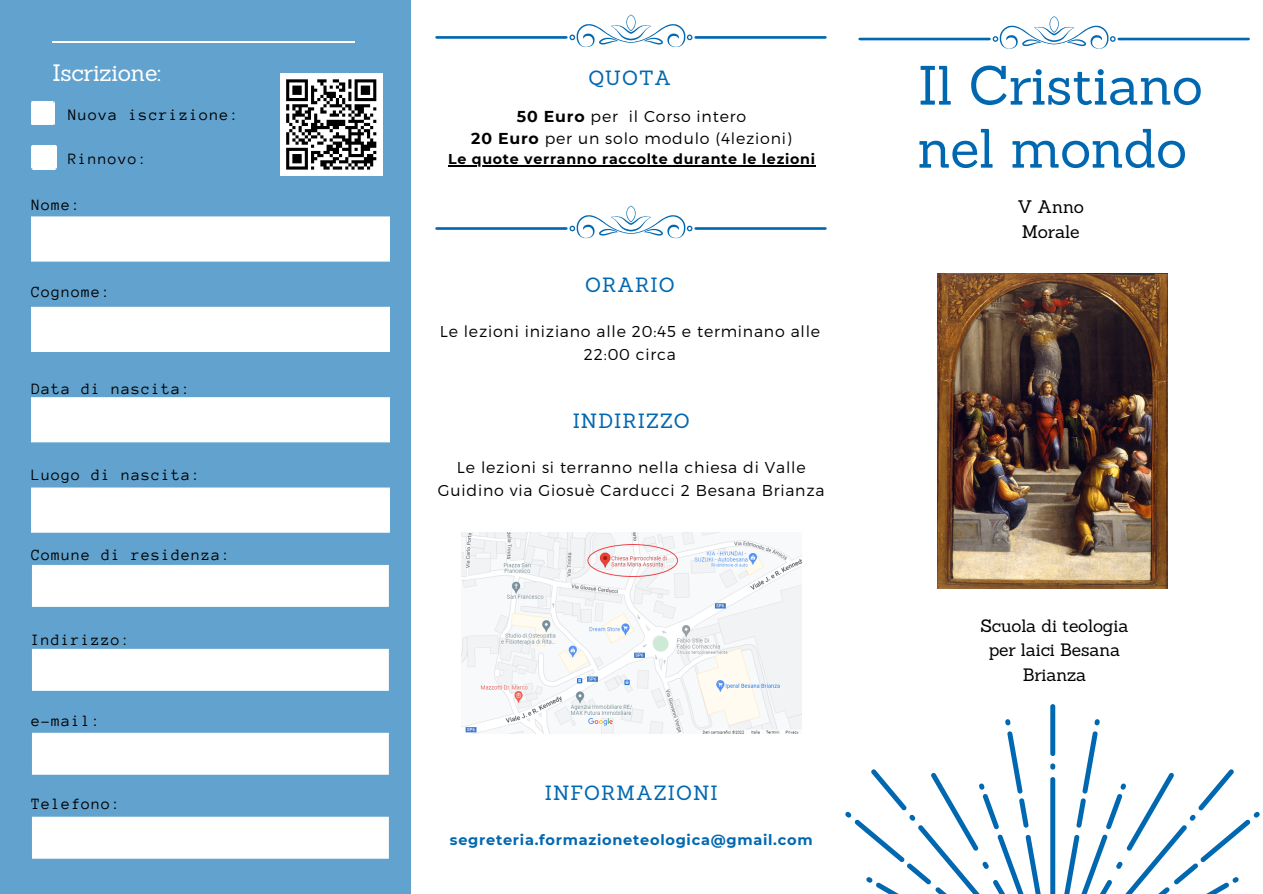
<style>
.page{position:relative;width:1263px;height:894px;background:#fff}
.page>*{position:absolute;margin:0;border:0;box-sizing:border-box;transform-origin:0 0}
.t1{font:54px/63px "Sanchez";letter-spacing:-.01em;color:#0068b1}
.t2{font:23.1px "Sanchez";letter-spacing:-.01em;color:#fff}
.t3{font:20.1px "Sanchez";letter-spacing:.05em;color:#0068b1}
.t4{font:17.7px "Sanchez";letter-spacing:-.01em;color:#000}
.t5{font:17.4px/24.5px "Sanchez";letter-spacing:-.01em;color:#000;text-align:center}
.t6{font:16.35px "Anonymous Pro";letter-spacing:.075em;color:#000}
.t7{font:16.05px "Anonymous Pro";letter-spacing:.075em;color:#000}
.t8{font:300 15.75px/22.5px "Montserrat";letter-spacing:.05em;color:#000;text-align:center}
.t9{font:700 14.55px "Montserrat";letter-spacing:.05em;color:#0068b1}
.t10{font:700 14.25px "Montserrat";letter-spacing:.05em;color:#000}
.s1{font-weight:700}
</style>
<div class="page">
<div style="left:0;top:0;width:411px;height:893px;background:#62a2ce"></div>
<svg style="left:1005px;top:719px;width:6px;height:6px"></svg>
<svg style="left:845px;top:731px;width:196px;height:162px"></svg>
<div style="left:1050px;top:704px;width:5px;height:51px;background:#0068b1;border-radius:2px"></div>
<svg style="left:1050px;top:763px;width:5px;height:6px"></svg>
<svg style="left:1050px;top:777px;width:5px;height:116px"></svg>
<svg style="left:1094px;top:719px;width:6px;height:6px"></svg>
<svg style="left:1064px;top:731px;width:196px;height:162px"></svg>
<hr style="left:52px;top:42px;width:303px;height:1px;background:#fff">
<img style="left:462px;top:533px;width:339px;height:200px">
<svg style="left:32px;top:216px;width:357px;height:316px;fill:#fff"></svg>
<svg style="left:32px;top:564px;width:357px;height:294px;fill:#fff"></svg>
<hr style="left:53px;top:103px;width:2px;height:20px;background:#fff">
<div style="left:33px;top:103px;width:20px;height:20px;background:#fff"></div>
<hr style="left:33px;top:101px;width:20px;height:2px;background:#fff">
<hr style="left:31px;top:103px;width:2px;height:20px;background:#fff">
<hr style="left:33px;top:123px;width:20px;height:2px;background:#fff">
<svg style="left:32px;top:145px;width:24px;height:24px"></svg>
<img style="left:937px;top:273px;width:231px;height:315px">
<svg style="left:435px;top:15px;width:392px;height:32px"></svg>
<hr style="left:448px;top:165px;width:368px;height:2px;background:#000">
<svg style="left:858px;top:16px;width:392px;height:33px"></svg>
<svg style="left:435px;top:206px;width:392px;height:32px"></svg>
<div style="left:280px;top:73px;width:103px;height:103px;background:#fff"></div>
<svg style="left:286px;top:79px;width:91px;height:91px"></svg>
<p class="t2" style="left:52px;top:58px;width:110px">Iscrizione:</p>
<p class="t1" style="left:917px;top:53px;width:287px">Il Cristiano nel mondo</p>
<p class="t3" style="left:588px;top:65px;width:85px">QUOTA</p>
<p class="t8" style="left:517px;top:104px;width:231px"><span class="s1">50 Euro</span> per il Corso intero</p>
<p class="t8" style="left:471px;top:126px;width:322px"><span class="s1">20 Euro</span> per un solo modulo (4lezioni)</p>
<p class="t10" style="left:448px;top:150px;width:368px">Le quote verranno raccolte durante le lezioni</p>
<p class="t6" style="left:68px;top:106px;width:172px">Nuova iscrizione:</p>
<p class="t7" style="left:68px;top:151px;width:80px">Rinnovo:</p>
<p class="t7" style="left:32px;top:197px;width:50px">Nome:</p>
<p class="t7" style="left:32px;top:284px;width:80px">Cognome:</p>
<p class="t7" style="left:32px;top:380px;width:160px">Data di nascita:</p>
<p class="t7" style="left:32px;top:466px;width:170px">Luogo di nascita:</p>
<p class="t7" style="left:32px;top:546px;width:200px">Comune di residenza:</p>
<p class="t7" style="left:31px;top:631px;width:100px">Indirizzo:</p>
<p class="t7" style="left:32px;top:712px;width:70px">e-mail:</p>
<p class="t7" style="left:32px;top:796px;width:90px">Telefono:</p>
<p class="t3" style="left:585px;top:271px;width:91px">ORARIO</p>
<p class="t8" style="left:440px;top:320px;width:382px">Le lezioni iniziano alle 20:45 e terminano alle<br>22:00 circa</p>
<p class="t3" style="left:573px;top:407px;width:119px">INDIRIZZO</p>
<p class="t8" style="left:438px;top:455px;width:388px">Le lezioni si terranno nella chiesa di Valle<br>Guidino via Giosuè Carducci 2 Besana Brianza</p>
<p class="t3" style="left:545px;top:779px;width:175px">INFORMAZIONI</p>
<p class="t9" style="left:450px;top:830px;width:364px">segreteria.formazioneteologica@gmail.com</p>
<p class="t4" style="left:1017px;top:195px;width:68px">V Anno</p>
<p class="t4" style="left:1022px;top:220px;width:59px">Morale</p>
<p class="t5" style="left:980px;top:613px;width:150px">Scuola di teologia per laici Besana<br>Brianza</p>
</div>
